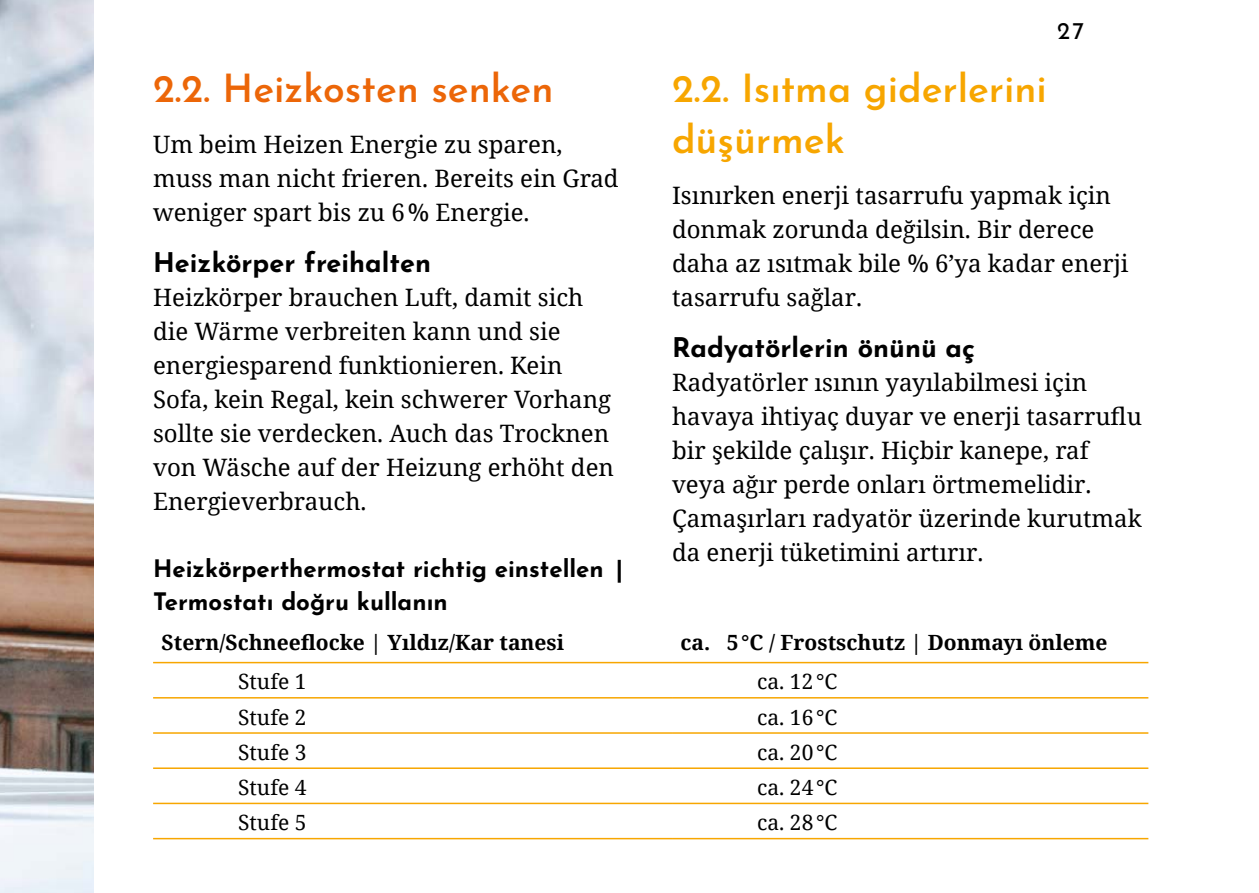
<style>
.page{position:relative;width:1259px;height:893px;background:#fff}
.page>*{position:absolute;margin:0;border:0;box-sizing:border-box;transform-origin:0 0}
.t1{font:600 39px/51px "Josefin Sans";color:#f7a600}
.t2{font:600 39px "Josefin Sans";color:#ec6608}
.t3{font:700 27px "Josefin Sans";color:#000}
.t4{font:24px/33.9px "Noto Serif";color:#000}
.t5{font:700 24px/33px "Josefin Sans";color:#000}
.t6{font:24px "Josefin Sans";color:#000}
.t7{font:700 21px "Noto Serif";color:#000}
.t8{font:21px "Noto Serif";color:#000}
</style>
<div class="page">
<img style="left:0;top:0;width:94px;height:893px">
<hr style="left:153px;top:662px;width:519px;height:1px;background:#f7a600">
<hr style="left:672px;top:662px;width:476px;height:1px;background:#f7a600">
<hr style="left:153px;top:697px;width:519px;height:2px;background:#f7a600">
<hr style="left:672px;top:697px;width:476px;height:2px;background:#f7a600">
<hr style="left:153px;top:732px;width:519px;height:2px;background:#f7a600">
<hr style="left:672px;top:732px;width:476px;height:2px;background:#f7a600">
<hr style="left:153px;top:767px;width:519px;height:2px;background:#f7a600">
<hr style="left:672px;top:767px;width:476px;height:2px;background:#f7a600">
<hr style="left:153px;top:803px;width:519px;height:1px;background:#f7a600">
<hr style="left:672px;top:803px;width:476px;height:1px;background:#f7a600">
<hr style="left:153px;top:838px;width:519px;height:1px;background:#f7a600">
<hr style="left:672px;top:838px;width:476px;height:1px;background:#f7a600">
<h1 class="t2" style="left:153px;top:55px;width:402px">2.2. Heizkosten senken</h1>
<p class="t4" style="left:153px;top:127px;width:467px">Um beim Heizen Energie zu sparen, muss man nicht frieren. Bereits ein Grad weniger spart bis zu 6% Energie.</p>
<p class="t3" style="left:153px;top:239px;width:279px">Heizkörper freihalten</p>
<p class="t4" style="left:153px;top:280px;width:462px">Heizkörper brauchen Luft, damit sich die Wärme verbreiten kann und sie energiesparend funktionieren. Kein Sofa, kein Regal, kein schwerer Vorhang sollte sie verdecken. Auch das Trocknen von Wäsche auf der Heizung erhöht den Energieverbrauch.</p>
<p class="t5" style="left:153px;top:549px;width:471px">Heizkörperthermostat richtig einstellen |<br>Termostatı doğru kullanın</p>
<p class="t6" style="left:1057px;top:10px;width:29px">27</p>
<h1 class="t1" style="left:672px;top:58px;width:376px">2.2. Isıtma giderlerini düşürmek</h1>
<p class="t4" style="left:672px;top:178px;width:458px">Isınırken enerji tasarrufu yapmak için donmak zorunda değilsin. Bir derece daha az ısıtmak bile % 6’ya kadar enerji tasarrufu sağlar.</p>
<p class="t3" style="left:672px;top:324px;width:304px">Radyatörlerin önünü aç</p>
<p class="t4" style="left:672px;top:365px;width:471px">Radyatörler ısının yayılabilmesi için havaya ihtiyaç duyar ve enerji tasarruflu bir şekilde çalışır. Hiçbir kanepe, raf veya ağır perde onları örtmemelidir.<br>Çamaşırları radyatör üzerinde kurutmak da enerji tüketimini artırır.</p>
<p class="t7" style="left:162px;top:627px;width:404px">Stern/Schneeflocke | Yıldız/Kar tanesi</p>
<p class="t7" style="left:680px;top:627px;width:428px">ca. 5°C / Frostschutz | Donmayı önleme</p>
<p class="t8" style="left:238px;top:667px;width:70px">Stufe 1</p>
<p class="t8" style="left:757px;top:667px;width:82px">ca. 12°C</p>
<p class="t8" style="left:238px;top:702px;width:70px">Stufe 2</p>
<p class="t8" style="left:757px;top:702px;width:82px">ca. 16°C</p>
<p class="t8" style="left:238px;top:738px;width:70px">Stufe 3</p>
<p class="t8" style="left:757px;top:738px;width:82px">ca. 20°C</p>
<p class="t8" style="left:238px;top:773px;width:70px">Stufe 4</p>
<p class="t8" style="left:757px;top:773px;width:82px">ca. 24°C</p>
<p class="t8" style="left:238px;top:808px;width:70px">Stufe 5</p>
<p class="t8" style="left:757px;top:808px;width:82px">ca. 28°C</p>
</div>
